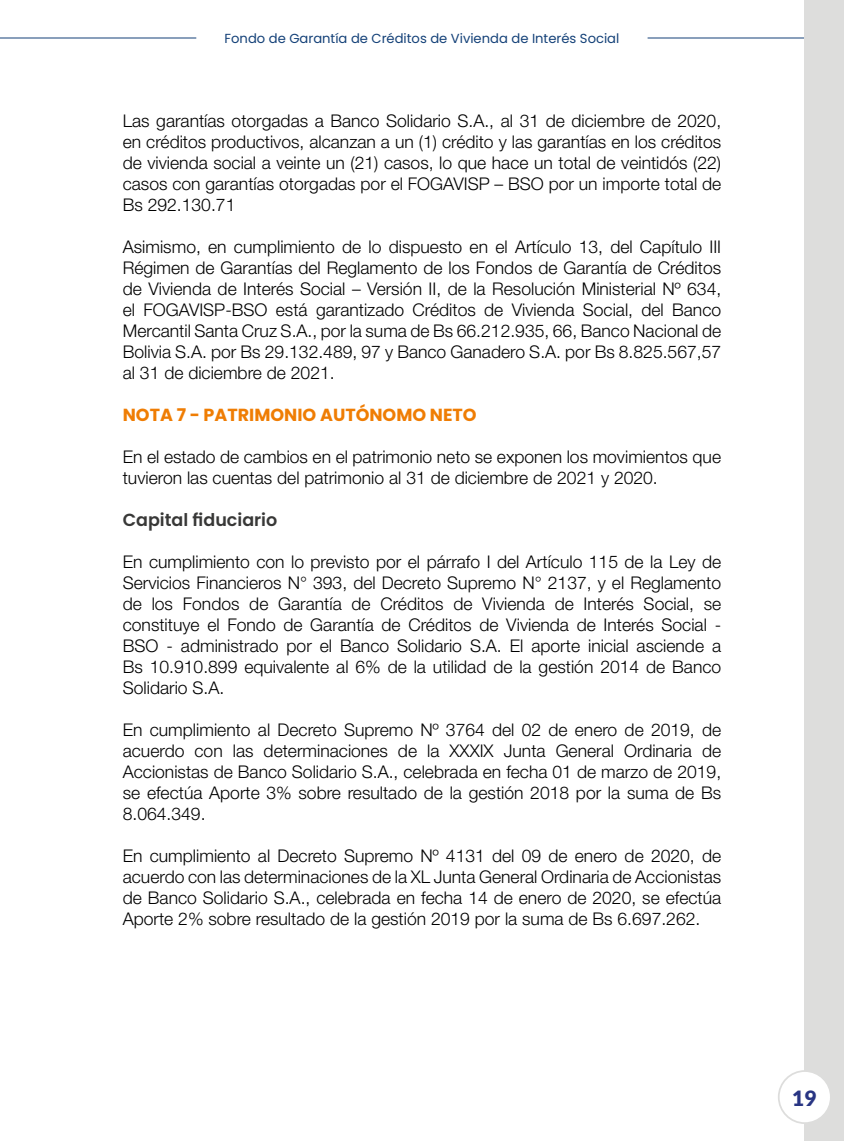
<style>
.page{position:relative;width:844px;height:1141px;background:#fff}
.page>*{position:absolute;margin:0;border:0;box-sizing:border-box;transform-origin:0 0}
.t1{font:900 21px "Lato";color:#283583}
.t2{font:300 17.5px/21px "Helvetica Neue LT Std";color:#000;text-align:justify}
.t3{font:700 17.5px "Poppins";color:#ef7d04}
.t4{font:600 17.5px "Poppins";color:#383837}
.t5{font:13.12px "Poppins";color:#144178}
</style>
<div class="page">
<hr style="left:0;top:38px;width:196px;height:1px;background:#144178">
<hr style="left:647px;top:38px;width:196px;height:1px;background:#144178">
<div style="left:804px;top:0;width:39px;height:1141px;background:#dddddc"></div>
<div style="left:778px;top:1071px;width:52px;height:52px;background:#fff;border-radius:50%"></div>
<div style="left:777px;top:1070px;width:54px;height:54px;border:2px solid #dddddc;border-radius:50%"></div>
<p class="t5" style="left:224px;top:31px;width:396px">Fondo de Garantía de Créditos de Vivienda de Interés Social</p>
<p class="t2" style="left:123px;top:110px;width:599px">Las garantías otorgadas a Banco Solidario S.A., al 31 de diciembre de 2020, en créditos productivos, alcanzan a un (1) crédito y las garantías en los créditos de vivienda social a veinte un (21) casos, lo que hace un total de veintidós (22) casos con garantías otorgadas por el FOGAVISP – BSO por un importe total de Bs 292.130.71</p>
<p class="t2" style="left:123px;top:236px;width:599px">Asimismo, en cumplimiento de lo dispuesto en el Artículo 13, del Capítulo III Régimen de Garantías del Reglamento de los Fondos de Garantía de Créditos de Vivienda de Interés Social – Versión II, de la Resolución Ministerial Nº 634, el FOGAVISP-BSO está garantizado Créditos de Vivienda Social, del Banco Mercantil Santa Cruz S.A., por la suma de Bs 66.212.935, 66, Banco Nacional de Bolivia S.A. por Bs 29.132.489, 97 y Banco Ganadero S.A. por Bs 8.825.567,57 al 31 de diciembre de 2021.</p>
<p class="t3" style="left:123px;top:404px;width:355px">NOTA 7 - PATRIMONIO AUTÓNOMO NETO</p>
<p class="t2" style="left:123px;top:446px;width:599px">En el estado de cambios en el patrimonio neto se exponen los movimientos que tuvieron las cuentas del patrimonio al 31 de diciembre de 2021 y 2020.</p>
<p class="t4" style="left:123px;top:509px;width:156px">Capital fiduciario</p>
<p class="t2" style="left:123px;top:551px;width:599px">En cumplimiento con lo previsto por el párrafo I del Artículo 115 de la Ley de Servicios Financieros N° 393, del Decreto Supremo N° 2137, y el Reglamento de los Fondos de Garantía de Créditos de Vivienda de Interés Social, se constituye el Fondo de Garantía de Créditos de Vivienda de Interés Social - BSO - administrado por el Banco Solidario S.A. El aporte inicial asciende a Bs 10.910.899 equivalente al 6% de la utilidad de la gestión 2014 de Banco Solidario S.A.</p>
<p class="t2" style="left:123px;top:719px;width:599px">En cumplimiento al Decreto Supremo Nº 3764 del 02 de enero de 2019, de acuerdo con las determinaciones de la XXXIX Junta General Ordinaria de Accionistas de Banco Solidario S.A., celebrada en fecha 01 de marzo de 2019, se efectúa Aporte 3% sobre resultado de la gestión 2018 por la suma de Bs 8.064.349.</p>
<p class="t2" style="left:123px;top:845px;width:599px">En cumplimiento al Decreto Supremo Nº 4131 del 09 de enero de 2020, de acuerdo con las determinaciones de la XL Junta General Ordinaria de Accionistas de Banco Solidario S.A., celebrada en fecha 14 de enero de 2020, se efectúa Aporte 2% sobre resultado de la gestión 2019 por la suma de Bs 6.697.262.</p>
<p class="t1" style="left:791px;top:1085px;width:26px">19</p>
</div>
